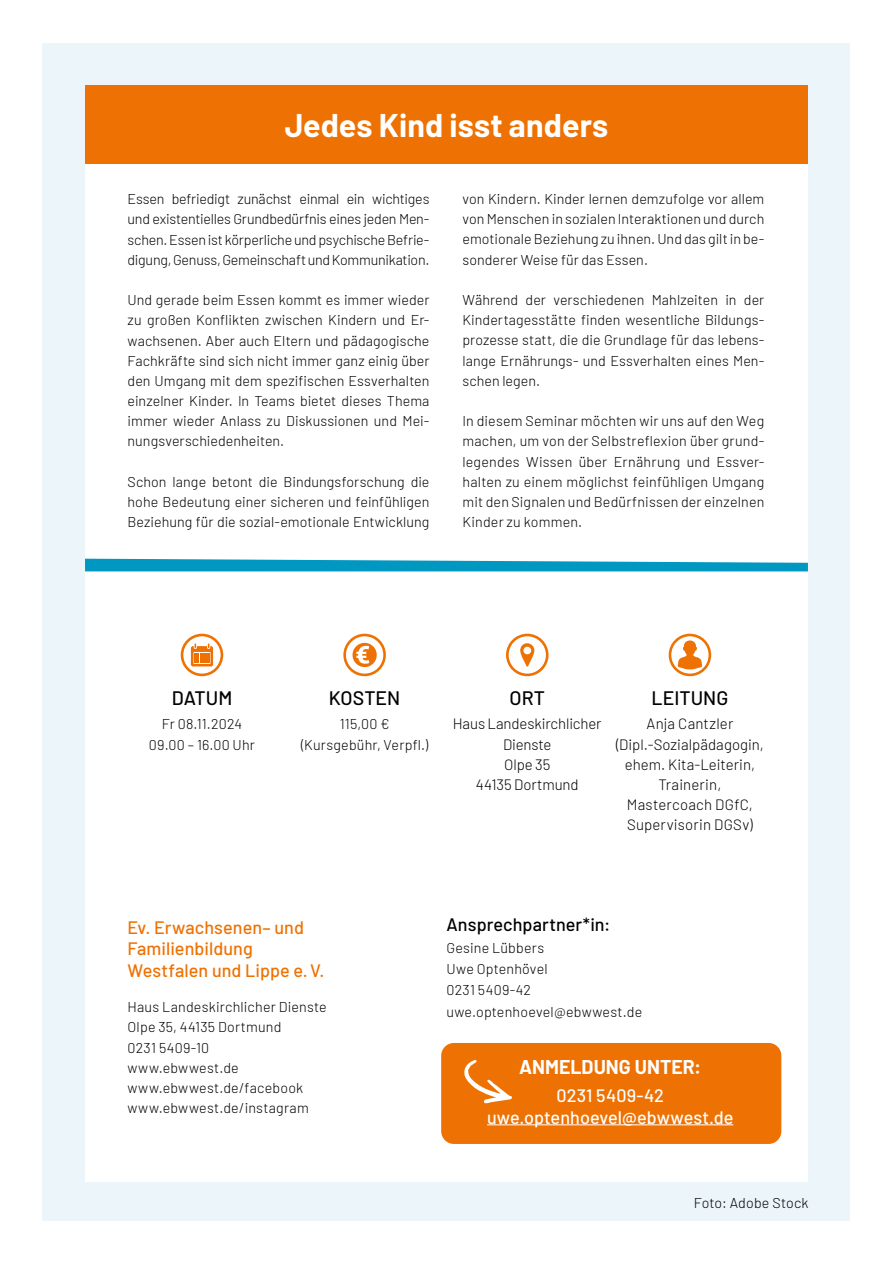
<style>
.page{position:relative;width:893px;height:1263px;background:#fff}
.page>*{position:absolute;margin:0;border:0;box-sizing:border-box;transform-origin:0 0}
.t1{font:700 32.1px "Barlow";letter-spacing:.005em;color:#fff}
.t2{font:500 19.5px "Barlow";color:#000}
.t3{font:700 19.5px "Barlow";color:#fff}
.t4{font:500 18px/21.6px "Barlow";letter-spacing:.005em;color:#ee7203}
.t5{font:500 18px/21.6px "Barlow";letter-spacing:.005em;color:#fff;text-align:center}
.t6{font:500 18px "Barlow";letter-spacing:.005em;color:#000}
.t7{font:300 15px/20.2px "Barlow";letter-spacing:.005em;color:#000;text-align:center}
.t8{font:300 14.25px/20.2px "Barlow";letter-spacing:.01em;color:#000;text-align:justify}
</style>
<div class="page">
<div style="left:43px;top:43px;width:807px;height:1177px;background:#ebf5fa"></div>
<div style="left:85px;top:144px;width:723px;height:1038px;background:#fff"></div>
<div style="left:85px;top:85px;width:723px;height:79px;background:#ee7203"></div>
<svg style="left:182px;top:635px;width:40px;height:40px"></svg>
<div style="left:181px;top:634px;width:42px;height:42px;border:3px solid #ee7203;border-radius:50%"></div>
<svg style="left:191px;top:643px;width:22px;height:23px"></svg>
<svg style="left:345px;top:635px;width:40px;height:40px"></svg>
<div style="left:343px;top:634px;width:43px;height:42px;border:3px solid #ee7203;border-radius:50%"></div>
<svg style="left:352px;top:643px;width:25px;height:24px"></svg>
<div style="left:506px;top:634px;width:43px;height:42px;border:3px solid #ee7203;border-radius:50%"></div>
<svg style="left:520px;top:643px;width:15px;height:24px"></svg>
<svg style="left:670px;top:635px;width:40px;height:40px"></svg>
<div style="left:669px;top:634px;width:42px;height:42px;border:3px solid #ee7203;border-radius:50%"></div>
<svg style="left:678px;top:640px;width:24px;height:29px"></svg>
<div style="left:441px;top:1043px;width:340px;height:101px;background:#ee7203;border-radius:13px"></div>
<svg style="left:464px;top:1060px;width:48px;height:43px"></svg>
<hr style="left:487px;top:1124px;width:246px;height:1px;background:#fff">
<svg style="left:85px;top:559px;width:723px;height:12px;background:#24a6c9"></svg>
<h1 class="t1" style="left:285px;top:102px;width:325px">Jedes Kind isst anders</h1>
<p class="t8" style="left:128px;top:188px;width:303px">Essen befriedigt zunächst einmal ein wichtiges und existentielles Grundbedürfnis eines jeden Men&shy;schen. Essen ist körperliche und psychische Befrie&shy;digung, Genuss, Gemeinschaft und Kommunikation.</p>
<p class="t8" style="left:128px;top:289px;width:303px">Und gerade beim Essen kommt es immer wieder zu großen Konflikten zwischen Kindern und Er&shy;wachsenen. Aber auch Eltern und pädagogische Fachkräfte sind sich nicht immer ganz einig über den Umgang mit dem spezifischen Essverhalten einzelner Kinder. In Teams bietet dieses Thema immer wieder Anlass zu Diskussionen und Mei&shy;nungsverschiedenheiten.</p>
<p class="t8" style="left:128px;top:471px;width:303px">Schon lange betont die Bindungsforschung die hohe Bedeutung einer sicheren und feinfühligen Beziehung für die sozial-emotionale Entwicklung</p>
<p class="t8" style="left:462px;top:188px;width:303px">von Kindern. Kinder lernen demzufolge vor allem von Menschen in sozialen Interaktionen und durch emotionale Beziehung zu ihnen. Und das gilt in be&shy;sonderer Weise für das Essen.</p>
<p class="t8" style="left:462px;top:289px;width:303px">Während der verschiedenen Mahlzeiten in der Kindertagesstätte finden wesentliche Bildungs&shy;prozesse statt, die die Grundlage für das lebens&shy;lange Ernährungs- und Essverhalten eines Men&shy;schen legen.</p>
<p class="t8" style="left:462px;top:410px;width:303px">In diesem Seminar möchten wir uns auf den Weg machen, um von der Selbstreflexion über grund&shy;legendes Wissen über Ernährung und Essver&shy;halten zu einem möglichst feinfühligen Umgang mit den Signalen und Bedürfnissen der einzelnen Kinder zu kommen.</p>
<h2 class="t2" style="left:172px;top:683px;width:62px">DATUM</h2>
<p class="t8" style="left:149px;top:713px;width:108px;text-align:center">Fr 08.11.2024<br>09.00 – 16.00 Uhr</p>
<h2 class="t2" style="left:329px;top:683px;width:73px">KOSTEN</h2>
<p class="t8" style="left:301px;top:713px;width:129px;text-align:center">115,00 € (Kursgebühr, Verpfl.)</p>
<h2 class="t2" style="left:510px;top:683px;width:37px">ORT</h2>
<p class="t7" style="left:453px;top:713px;width:150px">Haus Landeskirchlicher<br>Dienste<br>Olpe 35<br>44135 Dortmund</p>
<h2 class="t2" style="left:652px;top:683px;width:78px">LEITUNG</h2>
<p class="t7" style="left:616px;top:713px;width:149px">Anja Cantzler (Dipl.-Sozialpädagogin, ehem. Kita-Leiterin,<br>Trainerin,<br>Mastercoach DGfC,<br>Supervisorin DGSv)</p>
<p class="t4" style="left:128px;top:915px;width:198px">Ev. Erwachsenen– und<br>Familienbildung<br>Westfalen und Lippe e.V.</p>
<p class="t8" style="left:128px;top:996px;width:201px;text-align:left">Haus Landeskirchlicher Dienste<br>Olpe 35, 44135 Dortmund<br>0231 5409-10<br>www.ebwwest.de www.ebwwest.de/facebook www.ebwwest.de/instagram</p>
<p class="t6" style="left:446px;top:912px;width:166px">Ansprechpartner*in:</p>
<p class="t8" style="left:446px;top:936px;width:197px;line-height:21.3px;text-align:left">Gesine Lübbers<br>Uwe Optenhövel<br>0231 5409-42 uwe.optenhoevel@ebwwest.de</p>
<h2 class="t3" style="left:519px;top:1052px;width:184px">ANMELDUNG UNTER:</h2>
<p class="t5" style="left:487px;top:1083px;width:248px">0231 5409-42 uwe.optenhoevel@ebwwest.de</p>
<p class="t8" style="left:694px;top:1192px;width:116px">Foto: Adobe Stock</p>
</div>
